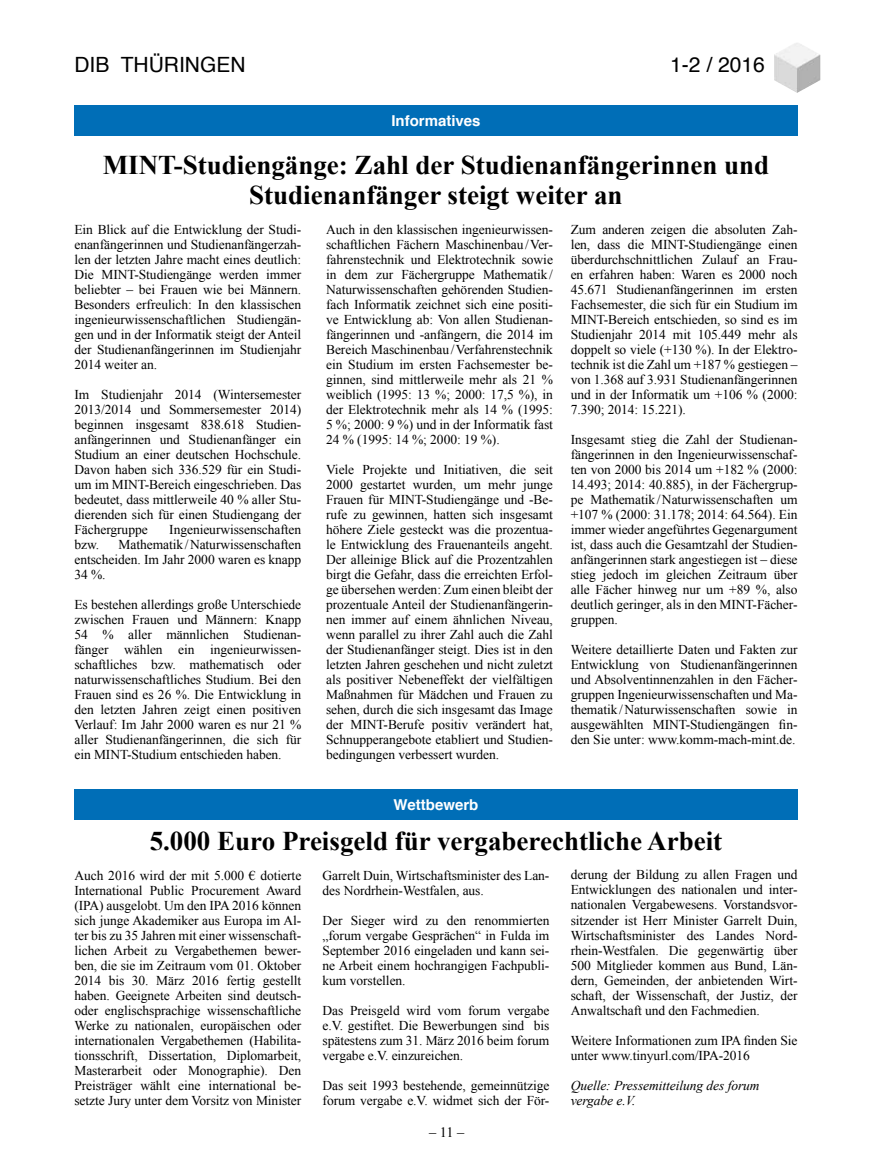
<style>
.page{position:relative;width:872px;height:1170px;background:#fff}
.page>*{position:absolute;margin:0;border:0;box-sizing:border-box;transform-origin:0 0}
.t1{font:700 27px/30px "Times New Roman";color:#000;text-align:center}
.t2{font:21px "Helvetica";color:#000}
.t3{font:700 15px "Helvetica";color:#fff}
.t4{font:14.25px "Times New Roman";color:#000}
.t5{font:13.5px/15px "Times New Roman";letter-spacing:-.005em;color:#000;text-align:justify}
.t6{font:italic 13.5px/15px "Times New Roman";letter-spacing:-.005em;color:#000}
</style>
<div class="page">
<img style="left:774px;top:43px;width:46px;height:50px">
<div style="left:74px;top:105px;width:723px;height:30px;background:#006eb7"></div>
<div style="left:74px;top:789px;width:723px;height:30px;background:#006eb7"></div>
<h2 class="t2" style="left:74px;top:49px;width:173px">DIB THÜRINGEN</h2>
<h2 class="t2" style="left:670px;top:49px;width:96px">1-2 / 2016</h2>
<p class="t3" style="left:391px;top:108px;width:91px">Informatives</p>
<h1 class="t1" style="left:103px;top:149px;width:668px">MINT-Studiengänge: Zahl der Studienanfängerinnen und<br>Studienanfänger steigt weiter an</h1>
<p class="t5" style="left:74px;top:222px;width:228px">Ein Blick auf die Entwicklung der Studi&shy;enanfängerinnen und Studienanfängerzah&shy;len der letzten Jahre macht eines deutlich:<br>Die MINT-Studiengänge werden immer beliebter – bei Frauen wie bei Männern.<br>Besonders erfreulich: In den klassischen ingenieurwissenschaftlichen Studiengän&shy;gen und in der Informatik steigt der Anteil der Studienanfängerinnen im Studienjahr 2014 weiter an.</p>
<p class="t5" style="left:74px;top:387px;width:228px">Im Studienjahr 2014 (Wintersemester 2013/2014 und Sommersemester 2014) beginnen insgesamt 838.618 Studien&shy;anfängerinnen und Studienanfänger ein Studium an einer deutschen Hochschule.<br>Davon haben sich 336.529 für ein Studi&shy;um im MINT-Bereich eingeschrieben. Das bedeutet, dass mittlerweile 40 % aller Stu&shy;dierenden sich für einen Studiengang der Fächergruppe</p>
<p class="t5" style="left:169px;top:522px;width:133px">Ingenieurwissenschaften</p>
<p class="t5" style="left:74px;top:537px;width:26px">bzw.</p>
<p class="t5" style="left:74px;top:537px;width:228px;text-indent:44px">Mathematik/Naturwissenschaften entscheiden. Im Jahr 2000 waren es knapp 34 %.</p>
<p class="t5" style="left:74px;top:597px;width:228px">Es bestehen allerdings große Unterschiede zwischen Frauen und Männern: Knapp 54 % aller männlichen Studienan&shy;fänger wählen ein ingenieurwissen&shy;schaftliches bzw. mathematisch oder naturwissenschaftliches Studium. Bei den Frauen sind es 26 %. Die Entwicklung in den letzten Jahren zeigt einen positiven Verlauf: Im Jahr 2000 waren es nur 21 % aller Studienanfängerinnen, die sich für ein MINT-Studium entschieden haben.</p>
<p class="t5" style="left:326px;top:222px;width:228px">Auch in den klassischen ingenieurwissen&shy;schaftlichen Fächern Maschinenbau/Ver&shy;fahrenstechnik und Elektrotechnik sowie in dem zur Fächergruppe Mathematik/ Naturwissenschaften gehörenden Studien&shy;fach Informatik zeichnet sich eine positi&shy;ve Entwicklung ab: Von allen Studienan&shy;fängerinnen und -anfängern, die 2014 im Bereich Maschinenbau/Verfahrenstechnik ein Studium im ersten Fachsemester be&shy;ginnen, sind mittlerweile mehr als 21 % weiblich (1995: 13 %; 2000: 17,5 %), in der Elektrotechnik mehr als 14 % (1995:<br>5 %; 2000: 9 %) und in der Informatik fast 24 % (1995: 14 %; 2000: 19 %).</p>
<p class="t5" style="left:326px;top:462px;width:228px">Viele Projekte und Initiativen, die seit 2000 gestartet wurden, um mehr junge Frauen für MINT-Studiengänge und -Be&shy;rufe zu gewinnen, hatten sich insgesamt höhere Ziele gesteckt was die prozentua&shy;le Entwicklung des Frauenanteils angeht.<br>Der alleinige Blick auf die Prozentzahlen birgt die Gefahr, dass die erreichten Erfol&shy;ge übersehen werden: Zum einen bleibt der prozentuale Anteil der Studienanfängerin&shy;nen immer auf einem ähnlichen Niveau, wenn parallel zu ihrer Zahl auch die Zahl der Studienanfänger steigt. Dies ist in den letzten Jahren geschehen und nicht zuletzt als positiver Nebeneffekt der vielfältigen Maßnahmen für Mädchen und Frauen zu sehen, durch die sich insgesamt das Image der MINT-Berufe positiv verändert hat, Schnupperangebote etabliert und Studien&shy;bedingungen verbessert wurden.</p>
<p class="t3" style="left:393px;top:792px;width:86px">Wettbewerb</p>
<p class="t5" style="left:570px;top:222px;width:228px">Zum anderen zeigen die absoluten Zah&shy;len, dass die MINT-Studiengänge einen überdurchschnittlichen Zulauf an Frau&shy;en erfahren haben: Waren es 2000 noch 45.671 Studienanfängerinnen im ersten Fachsemester, die sich für ein Studium im MINT-Bereich entschieden, so sind es im Studienjahr 2014 mit 105.449 mehr als doppelt so viele (+130 %). In der Elektro&shy;technik ist die Zahl um +187 % gestiegen – von 1.368 auf 3.931 Studienanfängerinnen und in der Informatik um +106 % (2000:<br>7.390; 2014: 15.221).</p>
<p class="t5" style="left:570px;top:432px;width:228px">Insgesamt stieg die Zahl der Studienan&shy;fängerinnen in den Ingenieurwissenschaf&shy;ten von 2000 bis 2014 um +182 % (2000:<br>14.493; 2014: 40.885), in der Fächergrup&shy;pe Mathematik/Naturwissenschaften um +107 % (2000: 31.178; 2014: 64.564). Ein immer wieder angeführtes Gegenargument ist, dass auch die Gesamtzahl der Studien&shy;anfängerinnen stark angestiegen ist – diese stieg jedoch im gleichen Zeitraum über alle Fächer hinweg nur um +89 %, also deutlich geringer, als in den MINT-Fächer&shy;gruppen.</p>
<p class="t5" style="left:570px;top:642px;width:228px">Weitere detaillierte Daten und Fakten zur Entwicklung von Studienanfängerinnen und Absolventinnenzahlen in den Fächer&shy;gruppen Ingenieurwissenschaften und Ma&shy;thematik/Naturwissenschaften sowie in ausgewählten MINT-Studiengängen fin&shy;den Sie unter: www.komm-mach-mint.de.</p>
<h1 class="t1" style="left:150px;top:824px;width:574px">5.000 Euro Preisgeld für vergaberechtliche Arbeit</h1>
<p class="t5" style="left:74px;top:867px;width:228px">Auch 2016 wird der mit 5.000 € dotierte International Public Procurement Award (IPA) ausgelobt. Um den IPA 2016 können sich junge Akademiker aus Europa im Al&shy;ter bis zu 35 Jahren mit einer wissenschaft&shy;lichen Arbeit zu Vergabethemen bewer&shy;ben, die sie im Zeitraum vom 01. Oktober 2014 bis 30. März 2016 fertig gestellt haben. Geeignete Arbeiten sind deutsch&shy;oder englischsprachige wissenschaftliche Werke zu nationalen, europäischen oder internationalen Vergabethemen (Habilita&shy;tionsschrift, Dissertation, Diplomarbeit, Masterarbeit oder Monographie). Den Preisträger wählt eine international be&shy;setzte Jury unter dem Vorsitz von Minister</p>
<p class="t5" style="left:322px;top:867px;width:228px">Garrelt Duin, Wirtschaftsminister des Lan&shy;des Nordrhein-Westfalen, aus.</p>
<p class="t5" style="left:322px;top:912px;width:228px">Der Sieger wird zu den renommierten „forum vergabe Gesprächen“ in Fulda im September 2016 eingeladen und kann sei&shy;ne Arbeit einem hochrangigen Fachpubli&shy;kum vorstellen.</p>
<p class="t5" style="left:322px;top:1002px;width:228px">Das Preisgeld wird vom forum vergabe e.V. gestiftet. Die Bewerbungen sind bis spätestens zum 31. März 2016 beim forum vergabe e.V. einzureichen.</p>
<p class="t5" style="left:322px;top:1077px;width:228px">Das seit 1993 bestehende, gemeinnützige forum vergabe e.V. widmet sich der För-</p>
<p class="t4" style="left:429px;top:1122px;width:37px">– 11 –</p>
<p class="t5" style="left:570px;top:867px;width:228px">derung der Bildung zu allen Fragen und Entwicklungen des nationalen und inter&shy;nationalen Vergabewesens. Vorstandsvor&shy;sitzender ist Herr Minister Garrelt Duin, Wirtschaftsminister des Landes Nord&shy;rhein-Westfalen. Die gegenwärtig über 500 Mitglieder kommen aus Bund, Län&shy;dern, Gemeinden, der anbietenden Wirt&shy;schaft, der Wissenschaft, der Justiz, der Anwaltschaft und den Fachmedien.</p>
<p class="t5" style="left:570px;top:1032px;width:228px">Weitere Informationen zum IPA finden Sie unter www.tinyurl.com/IPA-2016</p>
<p class="t6" style="left:570px;top:1077px;width:190px">Quelle: Pressemitteilung des forum vergabe e.V.</p>
</div>
